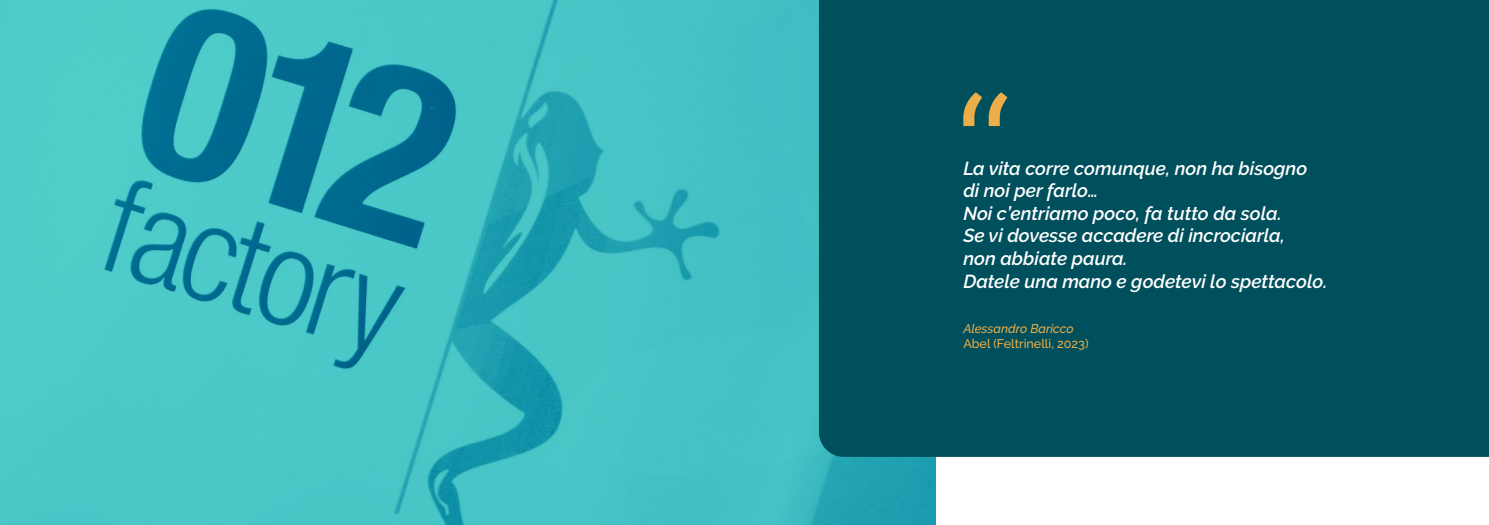
<style>
.page{position:relative;width:1489px;height:525px;background:#fff}
.page>*{position:absolute;margin:0;border:0;box-sizing:border-box;transform-origin:0 0}
.t1{font:italic 600 18.75px/22.5px "Raleway";color:#fff}
.t2{font:500 12.5px "Raleway";color:#edae4a}
.t3{font:italic 500 12.5px "Raleway";color:#edae4a}
</style>
<div class="page">
<img style="left:0;top:0;width:935px;height:524px">
<div style="left:819px;top:0;width:669px;height:456px;background:#004f5c"></div>
<svg style="left:963px;top:92px;width:44px;height:34px"></svg>
<p class="t1" style="left:963px;top:157px;width:365px">La vita corre comunque, non ha bisogno di noi per farlo…<br>Noi c’entriamo poco, fa tutto da sola.<br>Se vi dovesse accadere di incrociarla,<br>non abbiate paura.<br>Datele una mano e godetevi lo spettacolo.</p>
<p class="t3" style="left:963px;top:321px;width:112px">Alessandro Baricco</p>
<p class="t2" style="left:963px;top:336px;width:127px">Abel (Feltrinelli, 2023)</p>
</div>
